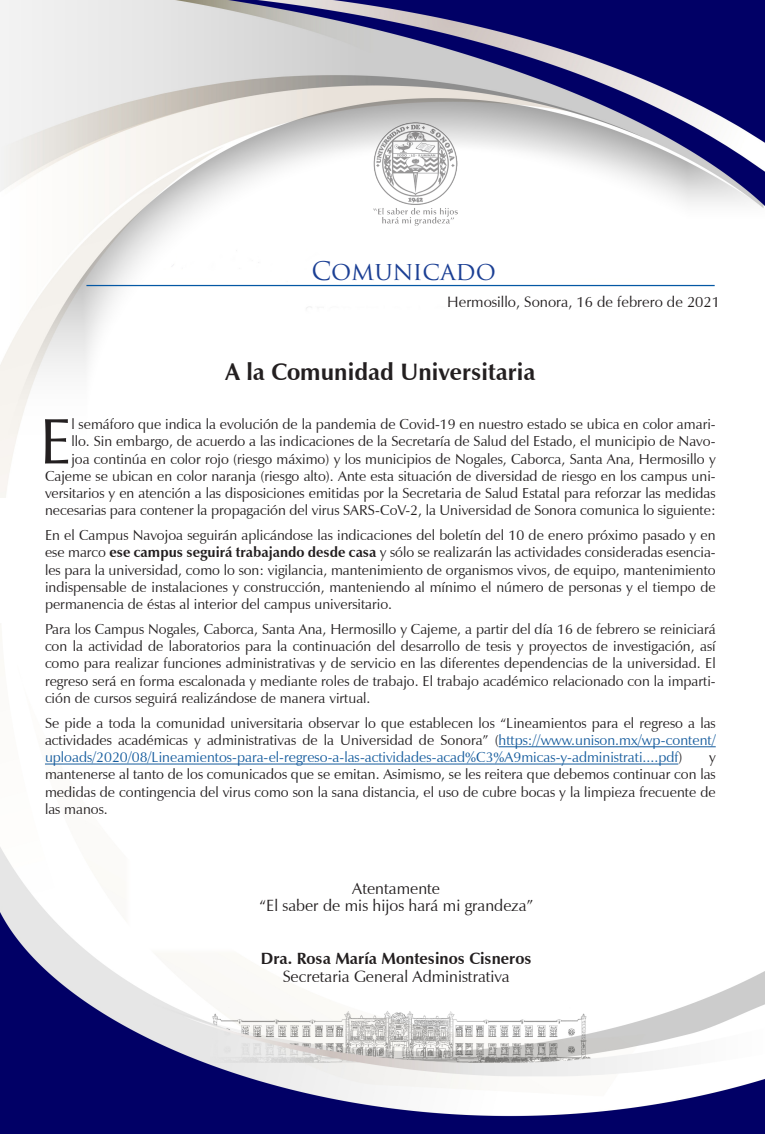
<style>
.page{position:relative;width:765px;height:1134px;background:#fff}
.page>*{position:absolute;margin:0;border:0;box-sizing:border-box;transform-origin:0 0}
.t1{font:64.88px "Zapf Humanist 601 BT";color:#231f20}
.t2{font:25px "Trajan Pro";color:#1b3f94}
.t3{font:700 23.75px "Zapf Humanist 601 BT";color:#231f20}
.t4{font:16.25px "Zapf Humanist 601 BT";color:#231f20}
.t5{font:700 16.25px "Zapf Humanist 601 BT";color:#231f20}
.t6{font:15px "Zapf Humanist 601 BT";color:#231f20}
.t7{font:14.38px/17.2px "Zapf Humanist 601 BT";color:#231f20;text-align:justify}
.s1{font-weight:700}
.s2{color:#175d9e}
</style>
<div class="page">
<img style="left:0;top:746px;width:765px;height:388px">
<img style="left:0;top:0;width:765px;height:498px">
<img style="left:374px;top:123px;width:83px;height:102px">
<hr style="left:86px;top:285px;width:629px;height:1px;background:#0558a4">
<hr style="left:499px;top:746px;width:217px;height:1px;background:#175d9e">
<hr style="left:45px;top:764px;width:633px;height:1px;background:#175d9e">
<p class="t2" style="left:311px;top:255px;width:186px">COMUNICADO</p>
<p class="t6" style="left:447px;top:292px;width:274px">Hermosillo, Sonora, 16 de febrero de 2021</p>
<p class="t3" style="left:225px;top:357px;width:311px">A la Comunidad Universitaria</p>
<p class="t7" style="left:45px;top:415px;width:672px;text-align:right">l semáforo que indica la evolución de la pandemia de Covid-19 en nuestro estado se ubica en color amari-<br>llo. Sin embargo, de acuerdo a las indicaciones de la Secretaría de Salud del Estado, el municipio de Navo-<br>joa continúa en color rojo (riesgo máximo) y los municipios de Nogales, Caborca, Santa Ana, Hermosillo y Cajeme se ubican en color naranja (riesgo alto). Ante esta situación de diversidad de riesgo en los campus uni&shy;versitarios y en atención a las disposiciones emitidas por la Secretaria de Salud Estatal para reforzar las medidas necesarias para contener la propagación del virus SARS-CoV-2, la Universidad de Sonora comunica lo siguiente:</p>
<p class="t7" style="left:45px;top:526px;width:672px">En el Campus Navojoa seguirán aplicándose las indicaciones del boletín del 10 de enero próximo pasado y en ese marco <span class="s1">ese campus seguirá trabajando desde casa</span> y sólo se realizarán las actividades consideradas esencia&shy;les para la universidad, como lo son: vigilancia, mantenimiento de organismos vivos, de equipo, mantenimiento indispensable de instalaciones y construcción, manteniendo al mínimo el número de personas y el tiempo de permanencia de éstas al interior del campus universitario.</p>
<p class="t7" style="left:45px;top:620px;width:672px">Para los Campus Nogales, Caborca, Santa Ana, Hermosillo y Cajeme, a partir del día 16 de febrero se reiniciará con la actividad de laboratorios para la continuación del desarrollo de tesis y proyectos de investigación, así como para realizar funciones administrativas y de servicio en las diferentes dependencias de la universidad. El regreso será en forma escalonada y mediante roles de trabajo. El trabajo académico relacionado con la imparti&shy;ción de cursos seguirá realizándose de manera virtual.</p>
<p class="t7" style="left:45px;top:714px;width:672px">Se pide a toda la comunidad universitaria observar lo que establecen los “Lineamientos para el regreso a las actividades académicas y administrativas de la Universidad de Sonora” (<span class="s2">https://www.unison.mx/wp-content/ uploads/2020/08/Lineamientos-para-el-regreso-a-las-actividades-acad%C3%A9micas-y-administrati....pdf</span>)</p>
<p class="t1" style="left:39px;top:401px;width:34px">E</p>
<p class="t7" style="left:45px;top:748px;width:672px;text-indent:664px">y mantenerse al tanto de los comunicados que se emitan. Asimismo, se les reitera que debemos continuar con las medidas de contingencia del virus como son la sana distancia, el uso de cubre bocas y la limpieza frecuente de las manos.</p>
<p class="t4" style="left:352px;top:878px;width:89px">Atentamente</p>
<p class="t4" style="left:259px;top:896px;width:276px">“El saber de mis hijos hará mi grandeza”</p>
<p class="t5" style="left:261px;top:948px;width:272px">Dra. Rosa María Montesinos Cisneros</p>
<p class="t4" style="left:283px;top:966px;width:229px">Secretaria General Administrativa</p>
</div>
